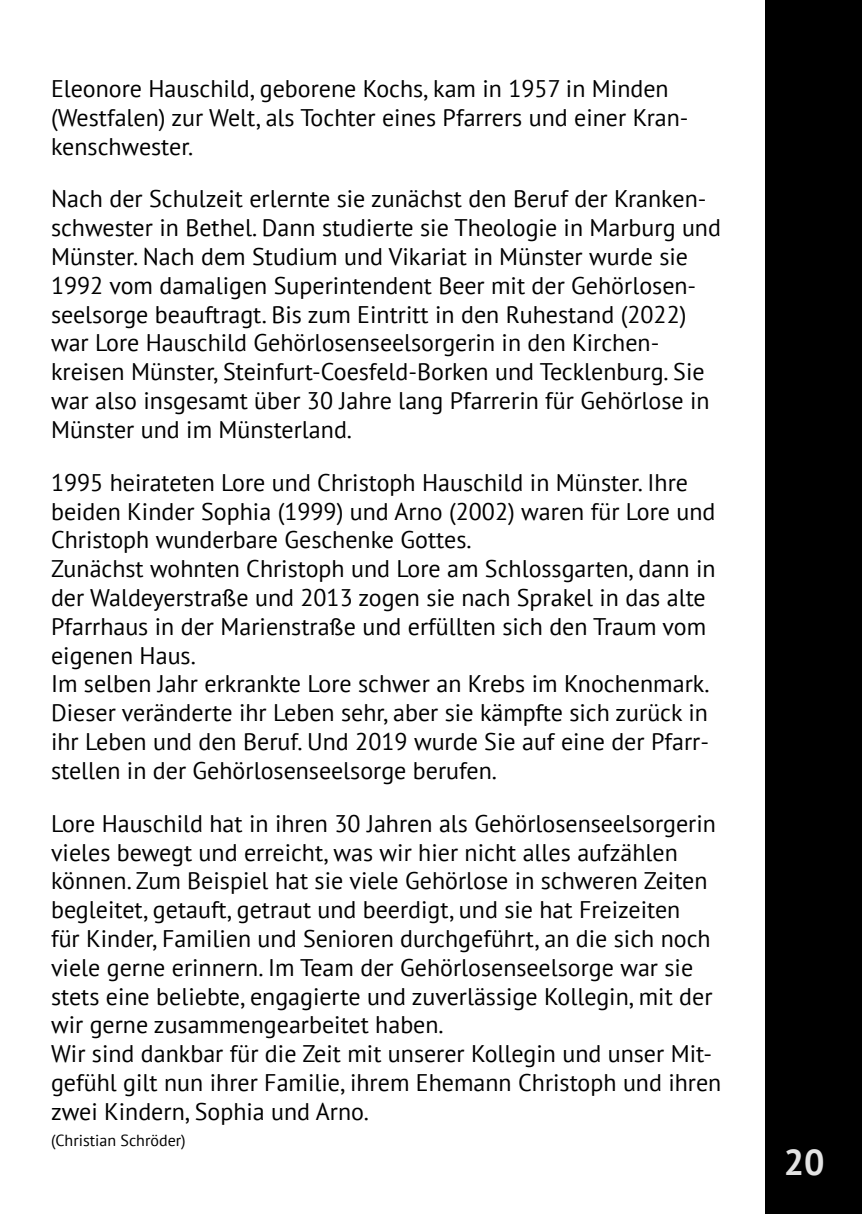
<style>
.page{position:relative;width:862px;height:1214px;background:#fff}
.page>*{position:absolute;margin:0;border:0;box-sizing:border-box;transform-origin:0 0}
.t1{font:700 36px "PT Sans";color:#e3e3e3}
.t2{font:24px/28.8px "PT Sans";color:#000}
.t3{font:16px "PT Sans";color:#000}
</style>
<div class="page">
<div style="left:765px;top:0;width:97px;height:1213px;background:#000"></div>
<p class="t2" style="left:51px;top:73px;width:639px">Eleonore Hauschild, geborene Kochs, kam in 1957 in Minden (Westfalen) zur Welt, als Tochter eines Pfarrers und einer Kran&shy;kenschwester.</p>
<p class="t2" style="left:51px;top:184px;width:671px">Nach der Schulzeit erlernte sie zunächst den Beruf der Kranken&shy;schwester in Bethel. Dann studierte sie Theologie in Marburg und Münster. Nach dem Studium und Vikariat in Münster wurde sie 1992 vom damaligen Superintendent Beer mit der Gehörlosen&shy;seelsorge beauftragt. Bis zum Eintritt in den Ruhestand (2022) war Lore Hauschild Gehörlosenseelsorgerin in den Kirchen&shy;kreisen Münster, Steinfurt-Coesfeld-Borken und Tecklenburg. Sie war also insgesamt über 30 Jahre lang Pfarrerin für Gehörlose in Münster und im Münsterland.</p>
<p class="t2" style="left:51px;top:467px;width:666px">1995 heirateten Lore und Christoph Hauschild in Münster. Ihre beiden Kinder Sophia (1999) und Arno (2002) waren für Lore und Christoph wunderbare Geschenke Gottes.<br>Zunächst wohnten Christoph und Lore am Schlossgarten, dann in der Waldeyerstraße und 2013 zogen sie nach Sprakel in das alte Pfarrhaus in der Marienstraße und erfüllten sich den Traum vom eigenen Haus.<br>Im selben Jahr erkrankte Lore schwer an Krebs im Knochenmark.<br>Dieser veränderte ihr Leben sehr, aber sie kämpfte sich zurück in ihr Leben und den Beruf. Und 2019 wurde Sie auf eine der Pfarr&shy;stellen in der Gehörlosenseelsorge berufen.</p>
<p class="t2" style="left:51px;top:808px;width:672px">Lore Hauschild hat in ihren 30 Jahren als Gehörlosenseelsorgerin vieles bewegt und erreicht, was wir hier nicht alles aufzählen können. Zum Beispiel hat sie viele Gehörlose in schweren Zeiten begleitet, getauft, getraut und beerdigt, und sie hat Freizeiten<br>für Kinder, Familien und Senioren durchgeführt, an die sich noch viele gerne erinnern. Im Team der Gehörlosenseelsorge war sie stets eine beliebte, engagierte und zuverlässige Kollegin, mit der wir gerne zusammengearbeitet haben.<br>Wir sind dankbar für die Zeit mit unserer Kollegin und unser Mit&shy;gefühl gilt nun ihrer Familie, ihrem Ehemann Christoph und ihren zwei Kindern, Sophia und Arno.</p>
<p class="t3" style="left:51px;top:1130px;width:136px">(Christian Schröder)</p>
<h1 class="t1" style="left:784px;top:1138px;width:42px">20</h1>
</div>
